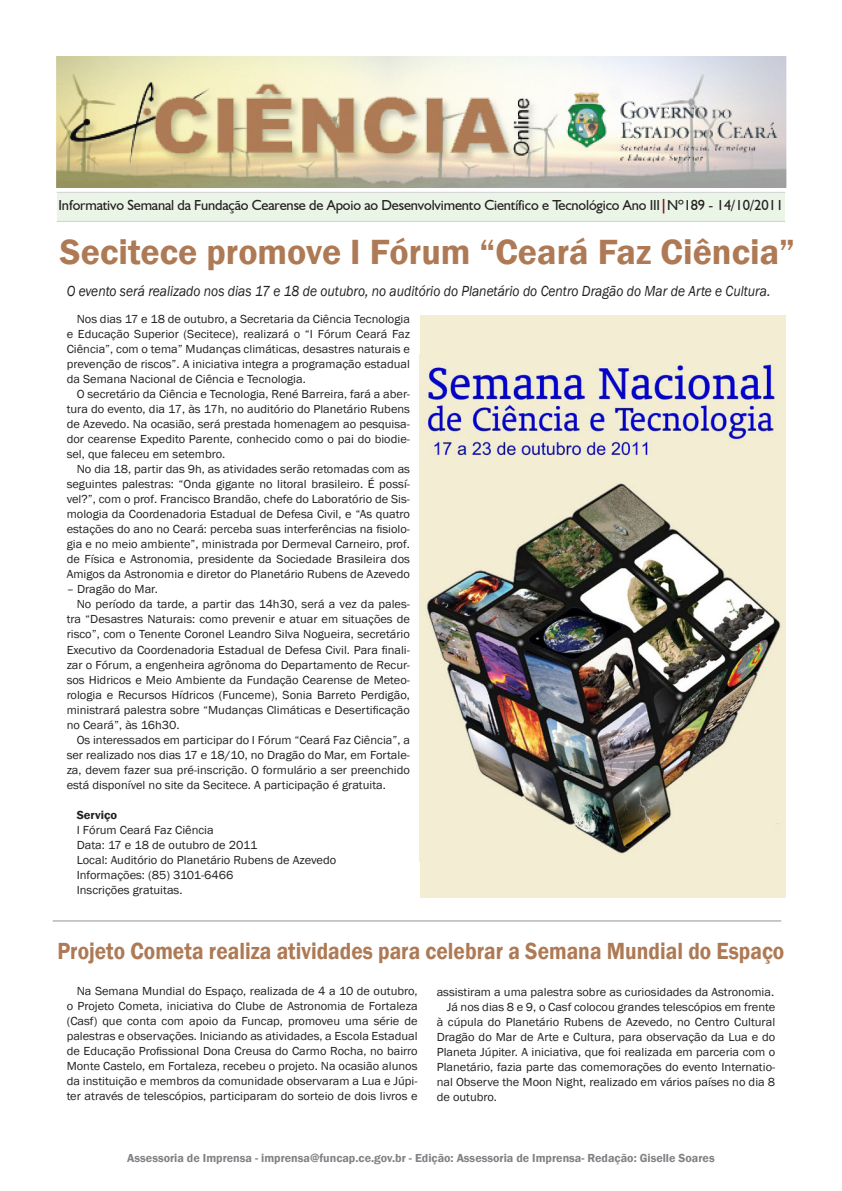
<style>
.page{position:relative;width:842px;height:1191px;background:#fff}
.page>*{position:absolute;margin:0;border:0;box-sizing:border-box;transform-origin:0 0}
.t1{font:600 36px "Franklin Gothic";color:#ae7a55}
.t2{font:600 24px "Franklin Gothic";color:#ae7a55;scale:.89 1}
.t3{font:italic 15px "Franklin Gothic";color:#231f20;scale:.9 1}
.t4{font:14.5px "Humanist 521 BT";letter-spacing:-.01em;color:#231f20}
.t5{font:12px/15px "Franklin Gothic";color:#231f20;text-align:justify;scale:1.04 1}
.t6{font:600 12px "Franklin Gothic";color:#808285}
.t7{font:600 12px "Franklin Gothic";color:#231f20;scale:1.04 1}
.s1{font-weight:700;color:#7f1421}
</style>
<div class="page">
<div style="left:420px;top:315px;width:365px;height:80px;background:#f3edd3"></div>
<div style="left:420px;top:817px;width:365px;height:80px;background:#f3edd3"></div>
<div style="left:57px;top:193px;width:728px;height:28px;background:#eaf4e7"></div>
<img style="left:56px;top:57px;width:730px;height:130px">
<hr style="left:57px;top:192px;width:728px;height:1px;background:#d1d2d4">
<hr style="left:57px;top:221px;width:728px;height:1px;background:#d1d2d4">
<img style="left:420px;top:364px;width:365px;height:490px">
<div style="left:734px;top:750px;width:51px;height:73px;background:#f3edd3"></div>
<hr style="left:53px;top:920px;width:728px;height:1px;background:#939598">
<p class="t4" style="left:59px;top:196px;width:726px">Informativo Semanal da Fundação Cearense de Apoio ao Desenvolvimento Científico e Tecnológico Ano III<span class="s1">|</span>Nº189 - 14/10/2011</p>
<p class="t1" style="left:60px;top:230px;width:737px">Secitece promove I Fórum “Ceará Faz Ciência”</p>
<p class="t3" style="left:67px;top:282px;width:783px">O evento será realizado nos dias 17 e 18 de outubro, no auditório do Planetário do Centro Dragão do Mar de Arte e Cultura.</p>
<p class="t5" style="left:67px;top:312px;width:332px;text-indent:10px">Nos dias 17 e 18 de outubro, a Secretaria da Ciência Tecnologia e Educação Superior (Secitece), realizará o “I Fórum Ceará Faz Ciência”, com o tema” Mudanças climáticas, desastres naturais e prevenção de riscos”. A iniciativa integra a programação estadual da Semana Nacional de Ciência e Tecnologia.</p>
<p class="t5" style="left:67px;top:387px;width:332px;text-indent:10px">O secretário da Ciência e Tecnologia, René Barreira, fará a aber&shy;tura do evento, dia 17, às 17h, no auditório do Planetário Rubens de Azevedo. Na ocasião, será prestada homenagem ao pesquisa&shy;dor cearense Expedito Parente, conhecido como o pai do biodie&shy;sel, que faleceu em setembro.</p>
<p class="t5" style="left:67px;top:462px;width:332px;text-indent:10px">No dia 18, partir das 9h, as atividades serão retomadas com as seguintes palestras: “Onda gigante no litoral brasileiro. É possí&shy;vel?”, com o prof. Francisco Brandão, chefe do Laboratório de Sis&shy;mologia da Coordenadoria Estadual de Defesa Civil, e “As quatro estações do ano no Ceará: perceba suas interferências na fisiolo&shy;gia e no meio ambiente”, ministrada por Dermeval Carneiro, prof. de Física e Astronomia, presidente da Sociedade Brasileira dos Amigos da Astronomia e diretor do Planetário Rubens de Azevedo</p>
<p class="t5" style="left:67px;top:582px;width:89px">– Dragão do Mar.</p>
<p class="t5" style="left:67px;top:597px;width:332px;text-indent:10px">No período da tarde, a partir das 14h30, será a vez da pales&shy;tra “Desastres Naturais: como prevenir e atuar em situações de risco”, com o Tenente Coronel Leandro Silva Nogueira, secretário Executivo da Coordenadoria Estadual de Defesa Civil. Para finali&shy;zar o Fórum, a engenheira agrônoma do Departamento de Recur&shy;sos Hidricos e Meio Ambiente da Fundação Cearense de Meteo&shy;rologia e Recursos Hídricos (Funceme), Sonia Barreto Perdigão, ministrará palestra sobre “Mudanças Climáticas e Desertificação no Ceará”, às 16h30.</p>
<p class="t5" style="left:67px;top:732px;width:332px;text-indent:10px">Os interessados em participar do I Fórum “Ceará Faz Ciência”, a ser realizado nos dias 17 e 18/10, no Dragão do Mar, em Fortale&shy;za, devem fazer sua pré-inscrição. O formulário a ser preenchido está disponível no site da Secitece. A participação é gratuita.</p>
<p class="t7" style="left:77px;top:807px;width:40px">Serviço</p>
<p class="t5" style="left:77px;top:822px;width:133px">I Fórum Ceará Faz Ciência</p>
<p class="t5" style="left:77px;top:837px;width:175px">Data: 17 e 18 de outubro de 2011</p>
<p class="t5" style="left:77px;top:852px;width:251px">Local: Auditório do Planetário Rubens de Azevedo</p>
<p class="t5" style="left:77px;top:867px;width:152px">Informações: (85) 3101-6466</p>
<p class="t5" style="left:77px;top:882px;width:103px">Inscrições gratuitas.</p>
<p class="t2" style="left:57px;top:936px;width:818px">Projeto Cometa realiza atividades para celebrar a Semana Mundial do Espaço</p>
<p class="t5" style="left:67px;top:984px;width:339px;text-indent:10px">Na Semana Mundial do Espaço, realizada de 4 a 10 de outubro, o Projeto Cometa, iniciativa do Clube de Astronomia de Fortaleza (Casf) que conta com apoio da Funcap, promoveu uma série de palestras e observações. Iniciando as atividades, a Escola Estadual de Educação Profissional Dona Creusa do Carmo Rocha, no bairro Monte Castelo, em Fortaleza, recebeu o projeto. Na ocasião alunos da instituição e membros da comunidade observaram a Lua e Júpi&shy;ter através de telescópios, participaram do sorteio de dois livros e</p>
<p class="t5" style="left:437px;top:984px;width:326px">assistiram a uma palestra sobre as curiosidades da Astronomia.</p>
<p class="t5" style="left:437px;top:999px;width:327px;text-indent:10px">Já nos dias 8 e 9, o Casf colocou grandes telescópios em frente à cúpula do Planetário Rubens de Azevedo, no Centro Cultural Dragão do Mar de Arte e Cultura, para observação da Lua e do Planeta Júpiter. A iniciativa, que foi realizada em parceria com o Planetário, fazia parte das comemorações do evento Internatio&shy;nal Observe the Moon Night, realizado em vários países no dia 8 de outubro.</p>
<p class="t6" style="left:127px;top:1150px;width:589px">Assessoria de Imprensa - imprensa@funcap.ce.gov.br - Edição: Assessoria de Imprensa- Redação: Giselle Soares</p>
</div>
